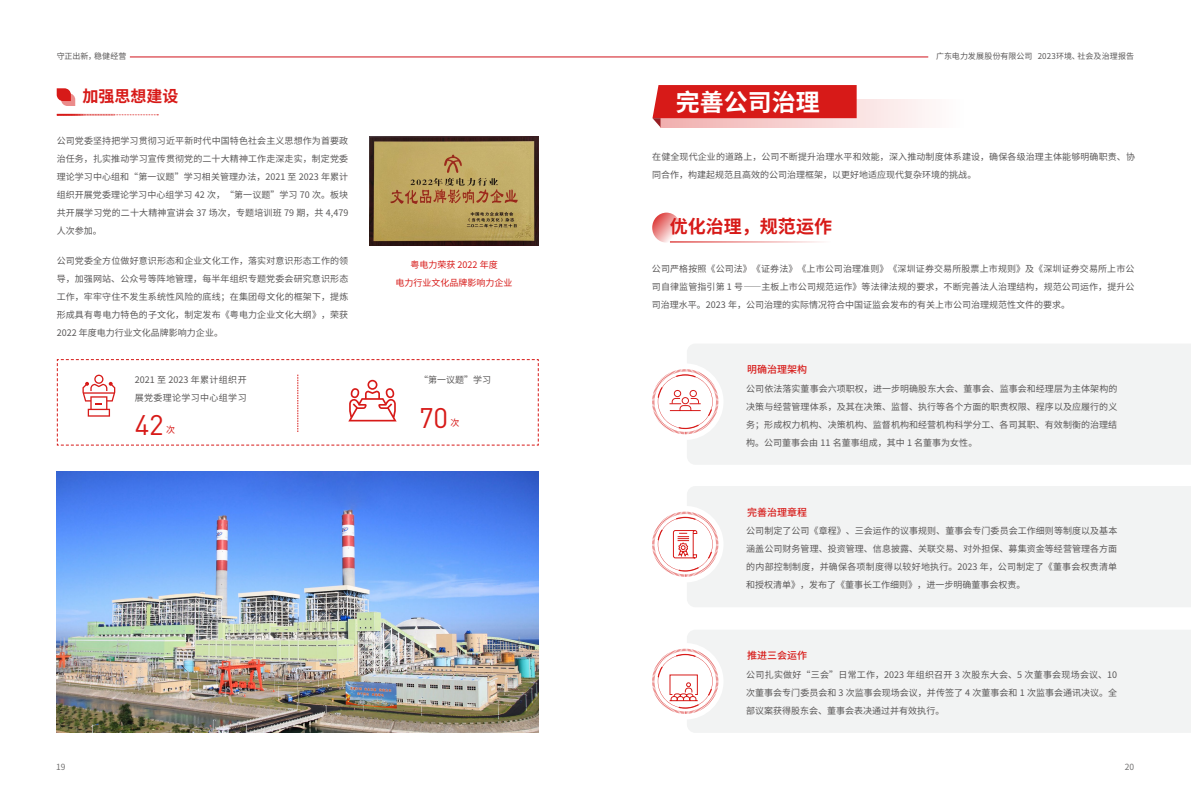
<style>
.page{position:relative;width:1191px;height:808px;background:#fff}
.page>*{position:absolute;margin:0;border:0;box-sizing:border-box;transform-origin:0 0}
.t1{font:28px "DIN Pro";color:#d71a18}
.t2{font:700 24px "Source Han Sans CN";color:#fff}
.t3{font:700 18px "Source Han Sans CN";color:#d71a18}
.t4{font:700 16px "Source Han Sans CN";color:#d71a18}
.t5{font:500 10px "Source Han Sans CN";color:#d71a18}
.t6{font:9px/18px "Source Han Sans CN";color:#595757;text-align:justify}
.t7{font:9px/18px "Source Han Sans CN";letter-spacing:.04em;color:#595757}
.t8{font:9px/18px "Source Han Sans CN";color:#d71a18;text-align:center}
.t9{font:8.5px "Source Han Sans CN";color:#727171}
.t10{font:8px "Source Han Sans CN";letter-spacing:.01em;color:#595757}
</style>
<div class="page">
<hr style="left:57px;top:114px;width:58px;height:2px;background:#d71a18">
<svg style="left:73px;top:114px;width:85px;height:1px"></svg>
<svg style="left:57px;top:88px;width:18px;height:18px"></svg>
<svg style="left:57px;top:359px;width:482px;height:87px"></svg>
<img style="left:56px;top:471px;width:482px;height:262px">
<svg style="left:660px;top:99px;width:265px;height:29px;fill:#fbeaea"></svg>
<svg style="left:652px;top:85px;width:204px;height:42px;background:#dd4140"></svg>
<svg style="left:652px;top:213px;width:29px;height:30px"></svg>
<hr style="left:670px;top:241px;width:161px;height:2px;background:#d71a18">
<div style="left:687px;top:344px;width:504px;height:121px;background:#f2f3f3"></div>
<div style="left:687px;top:486px;width:504px;height:121px;background:#f2f3f3"></div>
<div style="left:687px;top:630px;width:504px;height:103px;background:#f2f3f3"></div>
<div style="left:647px;top:363px;width:76px;height:77px;background:#fff;border-radius:50%"></div>
<div style="left:647px;top:506px;width:76px;height:76px;background:#fff;border-radius:50%"></div>
<div style="left:647px;top:643px;width:76px;height:76px;background:#fff;border-radius:50%"></div>
<svg style="left:652px;top:369px;width:66px;height:65px"></svg>
<svg style="left:652px;top:512px;width:66px;height:65px"></svg>
<svg style="left:652px;top:649px;width:66px;height:65px"></svg>
<img style="left:369px;top:136px;width:170px;height:109px">
<hr style="left:130px;top:57px;width:798px;height:1px;background:#d0121b">
<p class="t10" style="left:57px;top:52px;width:71px">守正出新，稳健经营</p>
<p class="t10" style="left:936px;top:52px;width:200px">广东电力发展股份有限公司 2023环境、社会及治理报告</p>
<h3 class="t4" style="left:82px;top:87px;width:97px">加强思想建设</h3>
<p class="t6" style="left:57px;top:132px;width:293px">公司党委坚持把学习贯彻习近平新时代中国特色社会主义思想作为首要政治任务，扎实推动学习宣传贯彻党的二十大精神工作走深走实，制定党委理论学习中心组和“第一议题”学习相关管理办法，2021 至 2023 年累计组织开展党委理论学习中心组学习 42 次，“第一议题”学习 70 次。板块共开展学习党的二十大精神宣讲会 37 场次，专题培训班 79 期，共 4,479人次参加。</p>
<p class="t6" style="left:57px;top:251px;width:293px">公司党委全方位做好意识形态和企业文化工作，落实对意识形态工作的领导，加强网站、公众号等阵地管理，每半年组织专题党委会研究意识形态工作，牢牢守住不发生系统性风险的底线；在集团母文化的框架下，提炼形成具有粤电力特色的子文化，制定发布《粤电力企业文化大纲》，荣获2022 年度电力行业文化品牌影响力企业。</p>
<p class="t7" style="left:135px;top:370px;width:113px">2021 至 2023 年累计组织开展党委理论学习中心组学习</p>
<h1 class="t1" style="left:135px;top:405px;width:31px">42</h1>
<p class="t8" style="left:166px;top:421px;width:10px">次</p>
<p class="t8" style="left:395px;top:256px;width:118px">粤电力荣获 2022 年度<br>电力行业文化品牌影响力企业</p>
<p class="t6" style="left:419px;top:370px;width:73px">“第一议题”学习</p>
<h1 class="t1" style="left:419px;top:399px;width:31px">70</h1>
<p class="t8" style="left:450px;top:414px;width:10px">次</p>
<h2 class="t2" style="left:675px;top:88px;width:145px">完善公司治理</h2>
<p class="t6" style="left:652px;top:148px;width:484px">在健全现代企业的道路上，公司不断提升治理水平和效能，深入推动制度体系建设，确保各级治理主体能够明确职责、协同合作，构建起规范且高效的公司治理框架，以更好地适应现代复杂环境的挑战。</p>
<h3 class="t3" style="left:670px;top:217px;width:163px">优化治理，规范运作</h3>
<p class="t6" style="left:652px;top:260px;width:484px">公司严格按照《公司法》《证券法》《上市公司治理准则》《深圳证券交易所股票上市规则》及《深圳证券交易所上市公司自律监管指引第 1 号——主板上市公司规范运作》等法律法规的要求，不断完善法人治理结构，规范公司运作，提升公司治理水平。2023 年，公司治理的实际情况符合中国证监会发布的有关上市公司治理规范性文件的要求。</p>
<p class="t5" style="left:747px;top:364px;width:61px">明确治理架构</p>
<p class="t6" style="left:746px;top:380px;width:372px">公司依法落实董事会六项职权，进一步明确股东大会、董事会、监事会和经理层为主体架构的决策与经营管理体系，及其在决策、监督、执行等各个方面的职责权限、程序以及应履行的义务；形成权力机构、决策机构、监督机构和经营机构科学分工、各司其职、有效制衡的治理结构。公司董事会由 11 名董事组成，其中 1 名董事为女性。</p>
<p class="t5" style="left:747px;top:506px;width:61px">完善治理章程</p>
<p class="t6" style="left:746px;top:522px;width:372px">公司制定了公司《章程》、三会运作的议事规则、董事会专门委员会工作细则等制度以及基本涵盖公司财务管理、投资管理、信息披露、关联交易、对外担保、募集资金等经营管理各方面的内部控制制度，并确保各项制度得以较好地执行。2023 年，公司制定了《董事会权责清单和授权清单》，发布了《董事长工作细则》，进一步明确董事会权责。</p>
<p class="t5" style="left:747px;top:650px;width:61px">推进三会运作</p>
<p class="t6" style="left:746px;top:666px;width:372px">公司扎实做好“三会”日常工作，2023 年组织召开 3 次股东大会、5 次董事会现场会议、10次董事会专门委员会和 3 次监事会现场会议，并传签了 4 次董事会和 1 次监事会通讯决议。全部议案获得股东会、董事会表决通过并有效执行。</p>
<p class="t9" style="left:56px;top:762px;width:11px">19</p>
<p class="t9" style="left:1124px;top:762px;width:11px">20</p>
</div>
